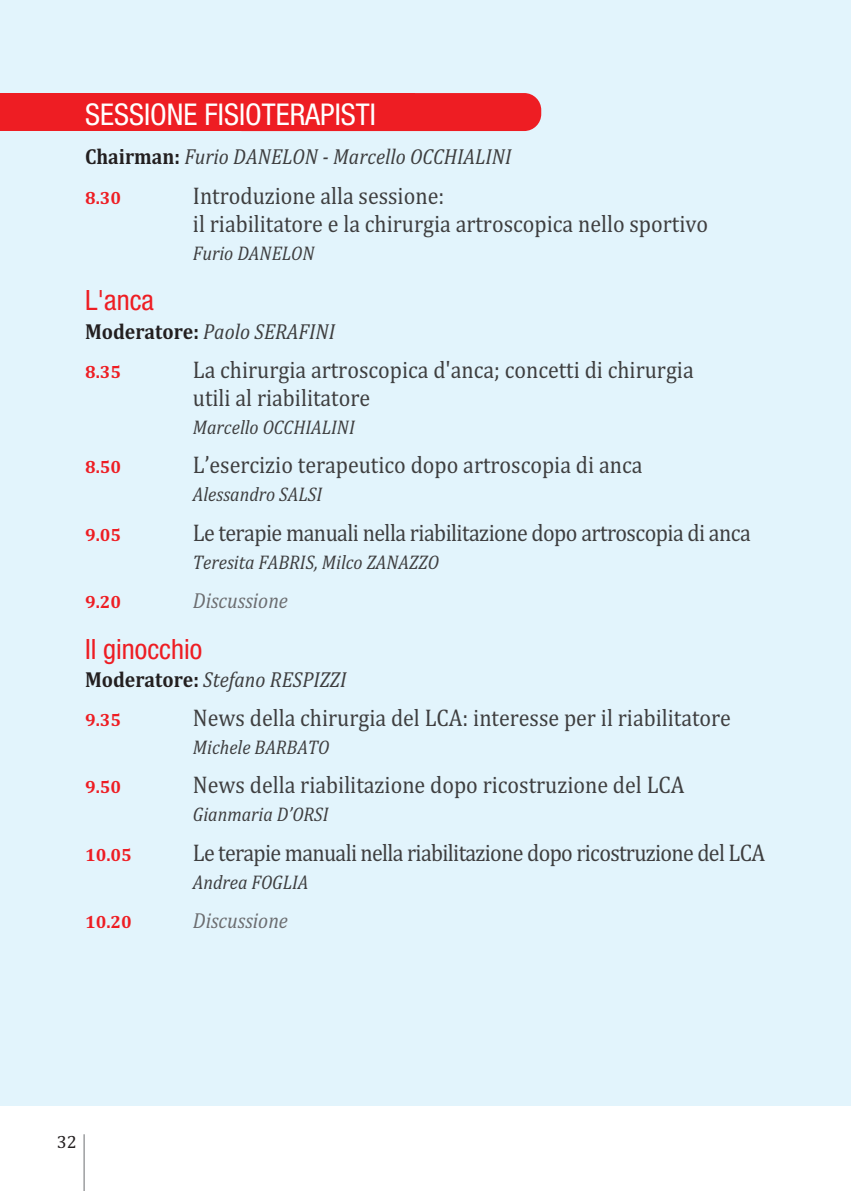
<style>
.page{position:relative;width:851px;height:1191px;background:#fff}
.page>*{position:absolute;margin:0;border:0;box-sizing:border-box;transform-origin:0 0}
.t1{font:condensed 30px "Helvetica Neue LT Std";color:#fff}
.t2{font:condensed 28px "Helvetica Neue LT Std";color:#ee1d23}
.t3{font:24.4px/28px "Cambria";color:#3e3e3f;scale:.9 1}
.t4{font:24.4px "Cambria";letter-spacing:-.03em;color:#3e3e3f;scale:.9 1}
.t5{font:24.4px "Cambria";letter-spacing:-.025em;color:#3e3e3f;scale:.9 1}
.t6{font:italic 22px "Cambria";color:#3e3e3f;scale:.9 1}
.t7{font:italic 22px "Cambria";color:#6c6d70;scale:.9 1}
.t8{font:italic 20px "Cambria";color:#3e3e3f;scale:.9 1}
.t9{font:700 18px "Cambria";color:#ee1d23}
.t10{font:18px "Cambria";color:#231f20}
.s1{font-weight:700;font-style:normal;color:#231f20}
</style>
<div class="page">
<div style="left:0;top:0;width:850px;height:1106px;background:#e2f4fc"></div>
<hr style="left:84px;top:1134px;width:1px;height:57px;background:#6c6d70">
<div style="left:0;top:93px;width:414px;height:38px;background:#ee1d23"></div>
<div style="left:225px;top:93px;width:316px;height:38px;background:#ee1d23;border-radius:17px"></div>
<p class="t1" style="left:85px;top:104px;width:292px">SESSIONE FISIOTERAPISTI</p>
<p class="t6" style="left:85px;top:144px;width:475px"><span class="s1">Chairman:</span> Furio DANELON - Marcello OCCHIALINI</p>
<p class="t9" style="left:85px;top:187px;width:38px">8.30</p>
<p class="t3" style="left:193px;top:181px;width:574px">Introduzione alla sessione:<br>il riabilitatore e la chirurgia artroscopica nello sportivo</p>
<p class="t8" style="left:193px;top:241px;width:137px">Furio DANELON</p>
<p class="t2" style="left:85px;top:290px;width:70px">L'anca</p>
<p class="t6" style="left:85px;top:318px;width:279px"><span class="s1">Moderatore:</span> Paolo SERAFINI</p>
<p class="t9" style="left:85px;top:361px;width:38px">8.35</p>
<p class="t3" style="left:193px;top:355px;width:558px">La chirurgia artroscopica d'anca; concetti di chirurgia utili al riabilitatore</p>
<p class="t8" style="left:193px;top:415px;width:181px">Marcello OCCHIALINI</p>
<p class="t9" style="left:85px;top:456px;width:38px">8.50</p>
<p class="t3" style="left:193px;top:451px;width:501px">L’esercizio terapeutico dopo artroscopia di anca</p>
<p class="t8" style="left:193px;top:482px;width:145px">Alessandro SALSI</p>
<p class="t9" style="left:85px;top:524px;width:38px">9.05</p>
<p class="t5" style="left:193px;top:518px;width:621px">Le terapie manuali nella riabilitazione dopo artroscopia di anca</p>
<p class="t8" style="left:193px;top:550px;width:275px">Teresita FABRIS, Milco ZANAZZO</p>
<p class="t9" style="left:85px;top:591px;width:38px">9.20</p>
<p class="t7" style="left:193px;top:587px;width:107px">Discussione</p>
<p class="t2" style="left:85px;top:638px;width:119px">Il ginocchio</p>
<p class="t6" style="left:85px;top:666px;width:292px"><span class="s1">Moderatore:</span> Stefano RESPIZZI</p>
<p class="t9" style="left:85px;top:709px;width:38px">9.35</p>
<p class="t3" style="left:193px;top:703px;width:599px">News della chirurgia del LCA: interesse per il riabilitatore</p>
<p class="t8" style="left:193px;top:735px;width:153px">Michele BARBATO</p>
<p class="t9" style="left:85px;top:776px;width:38px">9.50</p>
<p class="t3" style="left:193px;top:771px;width:547px">News della riabilitazione dopo ricostruzione del LCA</p>
<p class="t8" style="left:193px;top:802px;width:152px">Gianmaria D’ORSI</p>
<p class="t9" style="left:85px;top:844px;width:48px">10.05</p>
<p class="t4" style="left:193px;top:838px;width:637px">Le terapie manuali nella riabilitazione dopo ricostruzione del LCA</p>
<p class="t8" style="left:193px;top:870px;width:130px">Andrea FOGLIA</p>
<p class="t9" style="left:85px;top:911px;width:48px">10.20</p>
<p class="t7" style="left:193px;top:907px;width:107px">Discussione</p>
<p class="t10" style="left:57px;top:1131px;width:21px">32</p>
</div>
